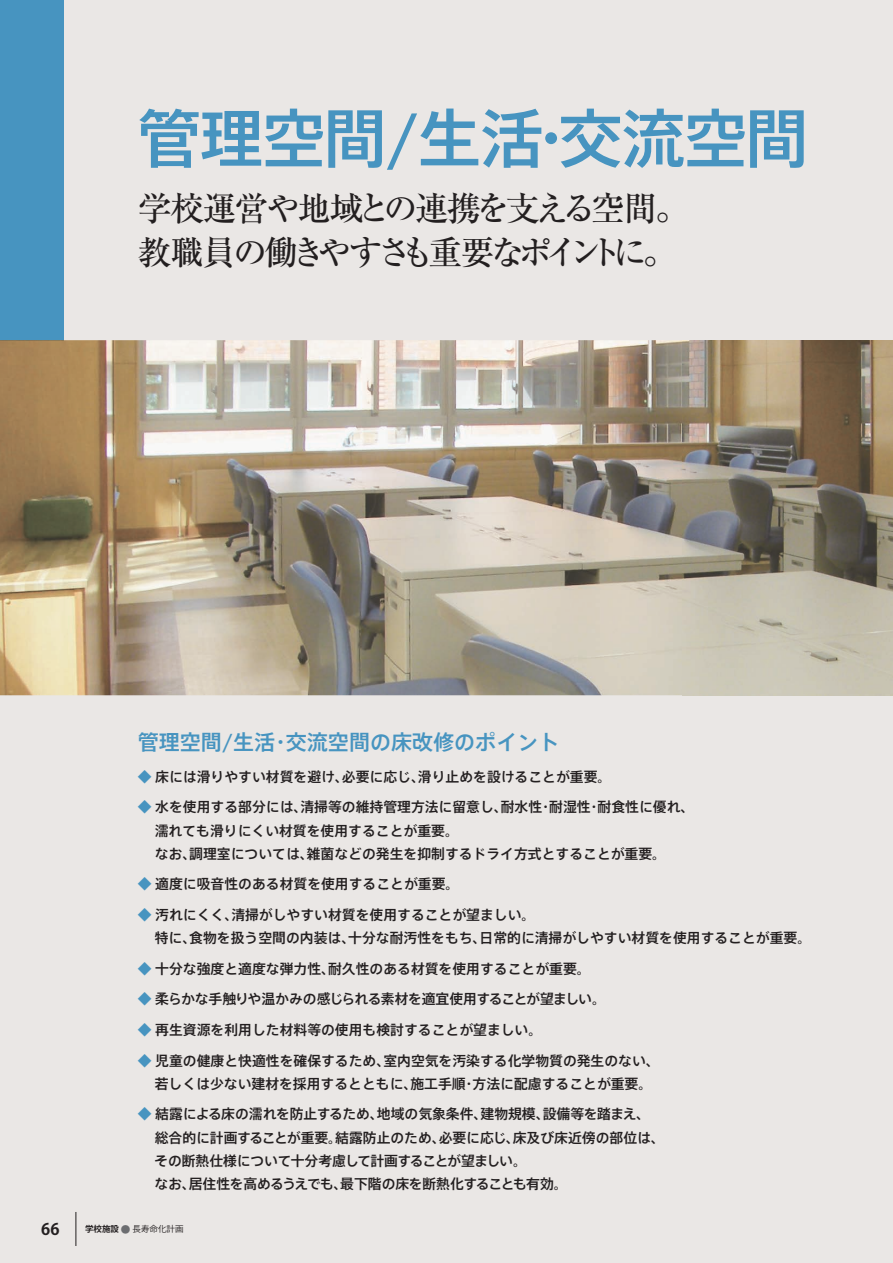
<style>
.page{position:relative;width:893px;height:1263px;background:#eae7e5}
.page>*{position:absolute;margin:0;border:0;box-sizing:border-box;transform-origin:0 0}
.t1{font:500 63.75px "Axis Std";letter-spacing:-.025em;color:#4794c0}
.t2{font:500 34.05px/43.5px "Ryumin Pro";letter-spacing:-.125em;color:#231f20}
.t3{font:500 21px "Axis Std";color:#4794c0}
.t4{font:700 15.9px "Koz Go Pro";color:#231f20}
.t5{font:500 13.8px/23.1px "Axis Std";color:#231f20}
.t6{font:500 13.8px "Axis Std";letter-spacing:-.04em;color:#231f20}
.t7{font:8.55px "Koz Go Pro";color:#231f20}
.s1{color:#4794c0}
.s2{font-weight:700}
.s3{font-weight:700;font-size:9.6px;color:#6c6d70}
</style>
<div class="page">
<div style="left:0;top:0;width:64px;height:340px;background:#4794c0"></div>
<hr style="left:76px;top:1212px;width:1px;height:34px;background:#231f20">
<img style="left:0;top:340px;width:893px;height:355px">
<img style="left:0;top:340px;width:64px;height:1px">
<h1 class="t1" style="left:137px;top:90px;width:673px">管理空間/生活・交流空間</h1>
<h2 class="t2" style="left:138px;top:184px;width:553px">学校運営や地域との連携を支える空間。教職員の働きやすさも重要なポイントに。</h2>
<h3 class="t3" style="left:138px;top:726px;width:423px">管理空間/生活・交流空間の床改修のポイント</h3>
<p class="t5" style="left:138px;top:764px;width:475px"><span class="s1">◆</span> 床には滑りやすい材質を避け、必要に応じ、滑り止めを設けることが重要。</p>
<p class="t5" style="left:138px;top:795px;width:558px"><span class="s1">◆</span> 水を使用する部分には、清掃等の維持管理方法に留意し、耐水性・耐湿性・耐食性に優れ、　濡れても滑りにくい材質を使用することが重要。<br>　なお、調理室については、雑菌などの発生を抑制するドライ方式とすることが重要。</p>
<p class="t5" style="left:138px;top:872px;width:323px"><span class="s1">◆</span> 適度に吸音性のある材質を使用することが重要。</p>
<p class="t5" style="left:138px;top:902px;width:675px"><span class="s1">◆</span> 汚れにくく、清掃がしやすい材質を使用することが望ましい。<br>　特に、食物を扱う空間の内装は、十分な耐汚性をもち、日常的に清掃がしやすい材質を使用することが重要。</p>
<p class="t5" style="left:138px;top:956px;width:454px"><span class="s1">◆</span> 十分な強度と適度な弾力性、耐久性のある材質を使用することが重要。</p>
<p class="t6" style="left:138px;top:989px;width:470px"><span class="s1">◆</span> 柔らかな手触りや温かみの感じられる素材を適宜使用することが望ましい。</p>
<p class="t5" style="left:138px;top:1017px;width:406px"><span class="s1">◆</span> 再生資源を利用した材料等の使用も検討することが望ましい。</p>
<p class="t5" style="left:155px;top:1048px;width:506px;text-indent:-17px"><span class="s1">◆</span> 児童の健康と快適性を確保するため、室内空気を汚染する化学物質の発生のない、若しくは少ない建材を採用するとともに、施工手順・方法に配慮することが重要。</p>
<p class="t5" style="left:138px;top:1102px;width:528px"><span class="s1">◆</span> 結露による床の濡れを防止するため、地域の気象条件、建物規模、設備等を踏まえ、　総合的に計画することが重要。結露防止のため、必要に応じ、床及び床近傍の部位は、　その断熱仕様について十分考慮して計画することが望ましい。<br>　なお、居住性を高めるうえでも、最下階の床を断熱化することも有効。</p>
<p class="t4" style="left:41px;top:1219px;width:20px">66</p>
<p class="t7" style="left:85px;top:1223px;width:100px"><span class="s2">学校施設</span> <span class="s3">●</span> 長寿命化計画</p>
</div>
